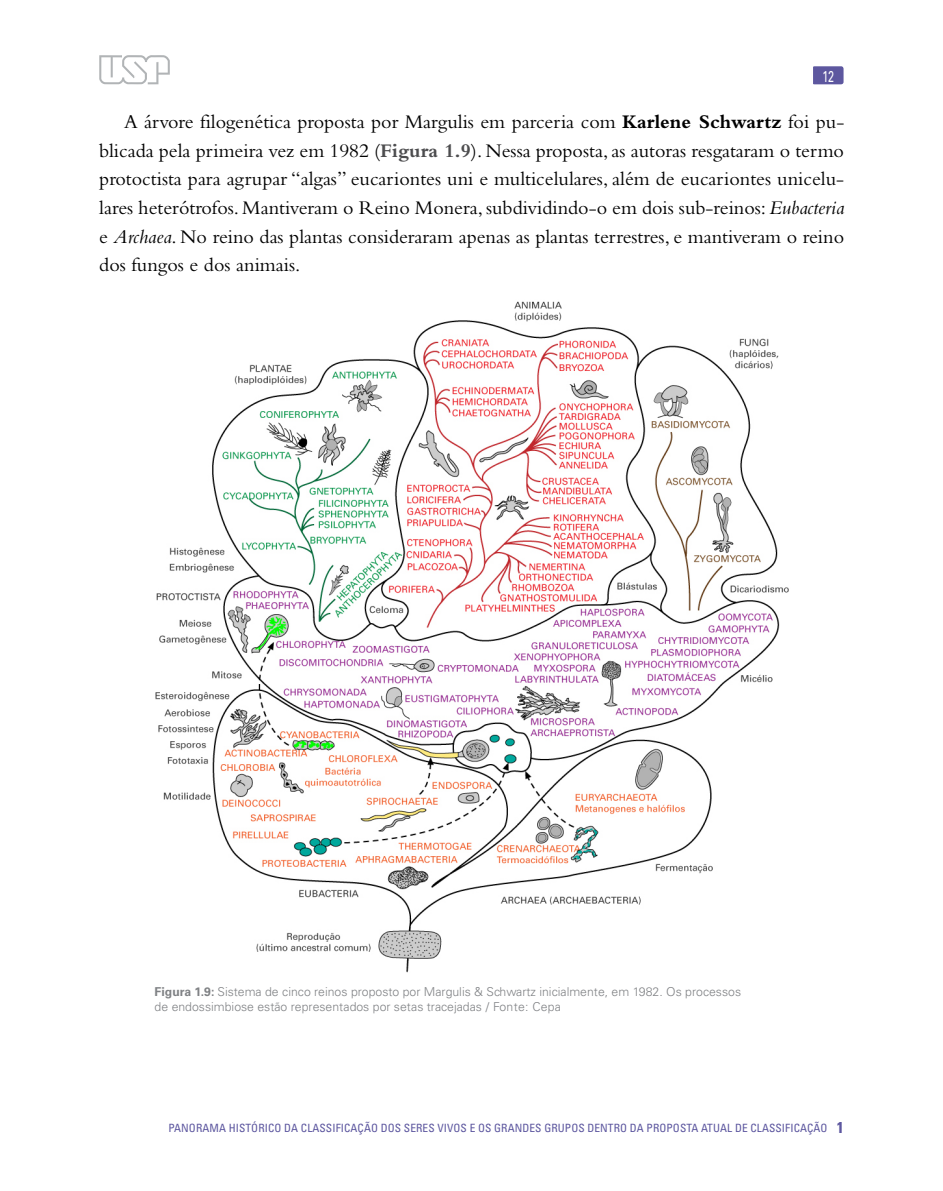
<style>
.page{position:relative;width:943px;height:1191px;background:#fff}
.page>*{position:absolute;margin:0;border:0;box-sizing:border-box;transform-origin:0 0}
.t1{font:20.12px/28.7px "Bembo";color:#000;text-align:justify}
.t2{font:15.75px "Univers";color:#fff;scale:.69 1}
.t3{font:300 12.25px/14.7px "Univers";color:#808285}
.t4{font:condensed 11.38px "Univers";letter-spacing:.01em;color:#5d579f}
.s1{font-weight:700}
.s2{font-weight:700;color:#4d4d4f}
.s3{font-style:italic}
.s4{font-weight:700;font-size:15.75px}
</style>
<div class="page">
<div style="left:812px;top:66px;width:31px;height:18px;background:#5d579f;border-radius:2px"></div>
<hr style="left:811px;top:64px;width:2px;height:24px;background:#fff">
<svg style="left:99px;top:55px;width:71px;height:29px"></svg>
<img style="left:155px;top:301px;width:634px;height:672px">
<p class="t2" style="left:822px;top:67px;width:19px">12</p>
<p class="t1" style="left:99px;top:107px;width:746px;text-indent:25px">A árvore filogenética proposta por Margulis em parceria com <span class="s1">Karlene Schwartz</span> foi pu&shy;blicada pela primeira vez em 1982 (<span class="s2">Figura 1.9</span>). Nessa proposta, as autoras resgataram o termo protoctista para agrupar “algas” eucariontes uni e multicelulares, além de eucariontes unicelu&shy;lares heterótrofos. Mantiveram o Reino Monera, subdividindo-o em dois sub-reinos: <span class="s3">Eubacteria </span>e <span class="s3">Archaea</span>. No reino das plantas consideraram apenas as plantas terrestres, e mantiveram o reino dos fungos e dos animais.</p>
<p class="t3" style="left:155px;top:984px;width:588px"><span class="s1">Figura 1.9:</span> Sistema de cinco reinos proposto por Margulis &amp; Schwartz inicialmente, em 1982. Os processos de endossimbiose estão representados por setas tracejadas / Fonte: Cepa</p>
<p class="t4" style="left:168px;top:1121px;width:677px">PANORAMA HISTÓRICO DA CLASSIFICAÇÃO DOS SERES VIVOS E OS GRANDES GRUPOS DENTRO DA PROPOSTA ATUAL DE CLASSIFICAÇÃO <span class="s4">1</span></p>
</div>
